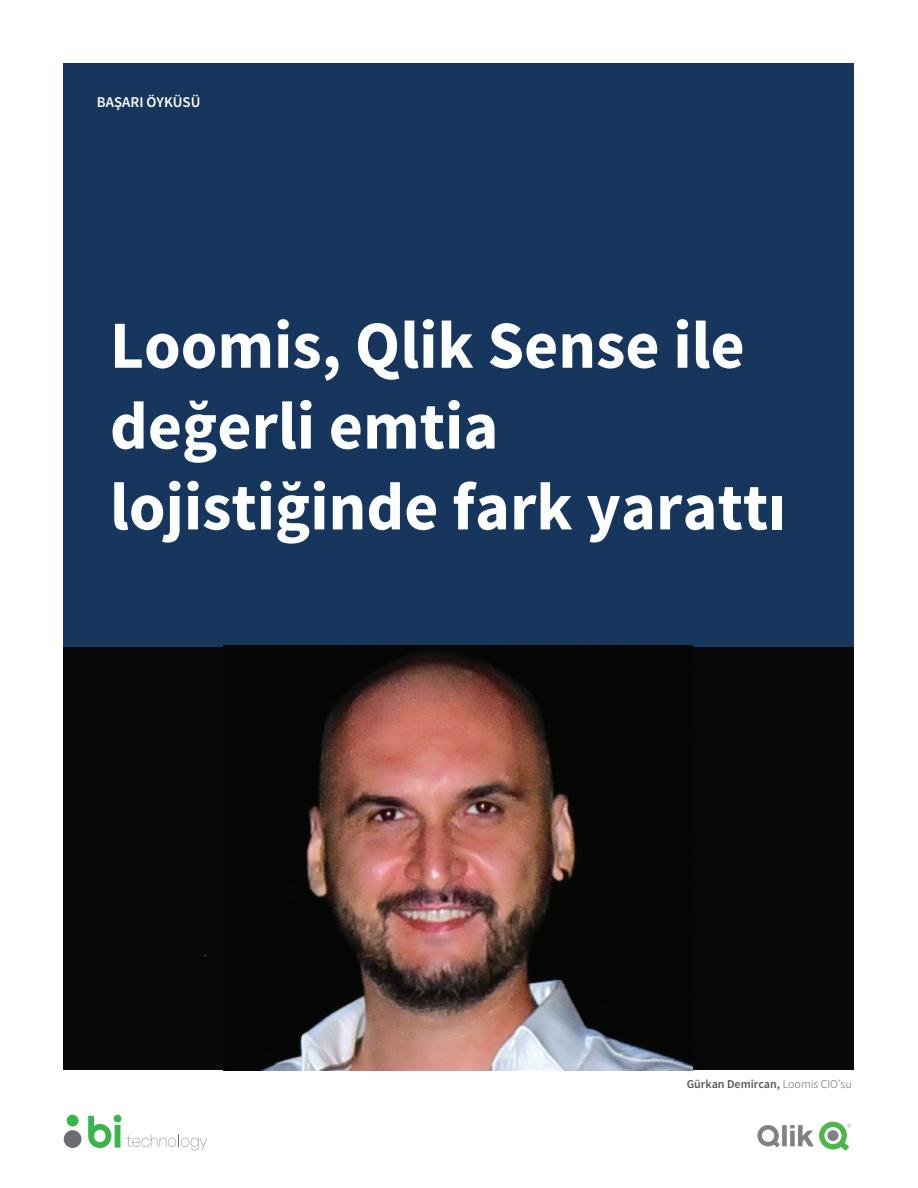
<style>
.page{position:relative;width:918px;height:1188px;background:#fff}
.page>*{position:absolute;margin:0;border:0;box-sizing:border-box;transform-origin:0 0}
.t1{font:700 67.35px/80.8px "Source Sans Pro";color:#fdfefe}
.t2{font:600 15px "Source Sans Pro";color:#fff}
.t3{font:600 12px "Source Sans Pro";color:#57585a}
.s1{font-weight:300}
</style>
<div class="page">
<div style="left:64px;top:646px;width:790px;height:424px;background:#070808"></div>
<svg style="left:757px;top:1122px;width:94px;height:29px"></svg>
<div style="left:64px;top:64px;width:790px;height:583px;background:#17365e"></div>
<svg style="left:88px;top:1115px;width:119px;height:35px"></svg>
<div style="left:64px;top:1130px;width:18px;height:18px;background:#6c6d70;border-radius:50%"></div>
<div style="left:67px;top:1115px;width:12px;height:12px;background:#3ab54a;border-radius:50%"></div>
<img style="left:223px;top:646px;width:470px;height:425px">
<p class="t2" style="left:97px;top:92px;width:105px">BAŞARI ÖYKÜSÜ</p>
<p class="t1" style="left:110px;top:307px;width:678px">Loomis, Qlik Sense ile değerli emtia lojistiğinde fark yarattı</p>
<p class="t3" style="left:687px;top:1077px;width:167px">Gürkan Demircan, <span class="s1">Loomis CIO’su</span></p>
</div>
